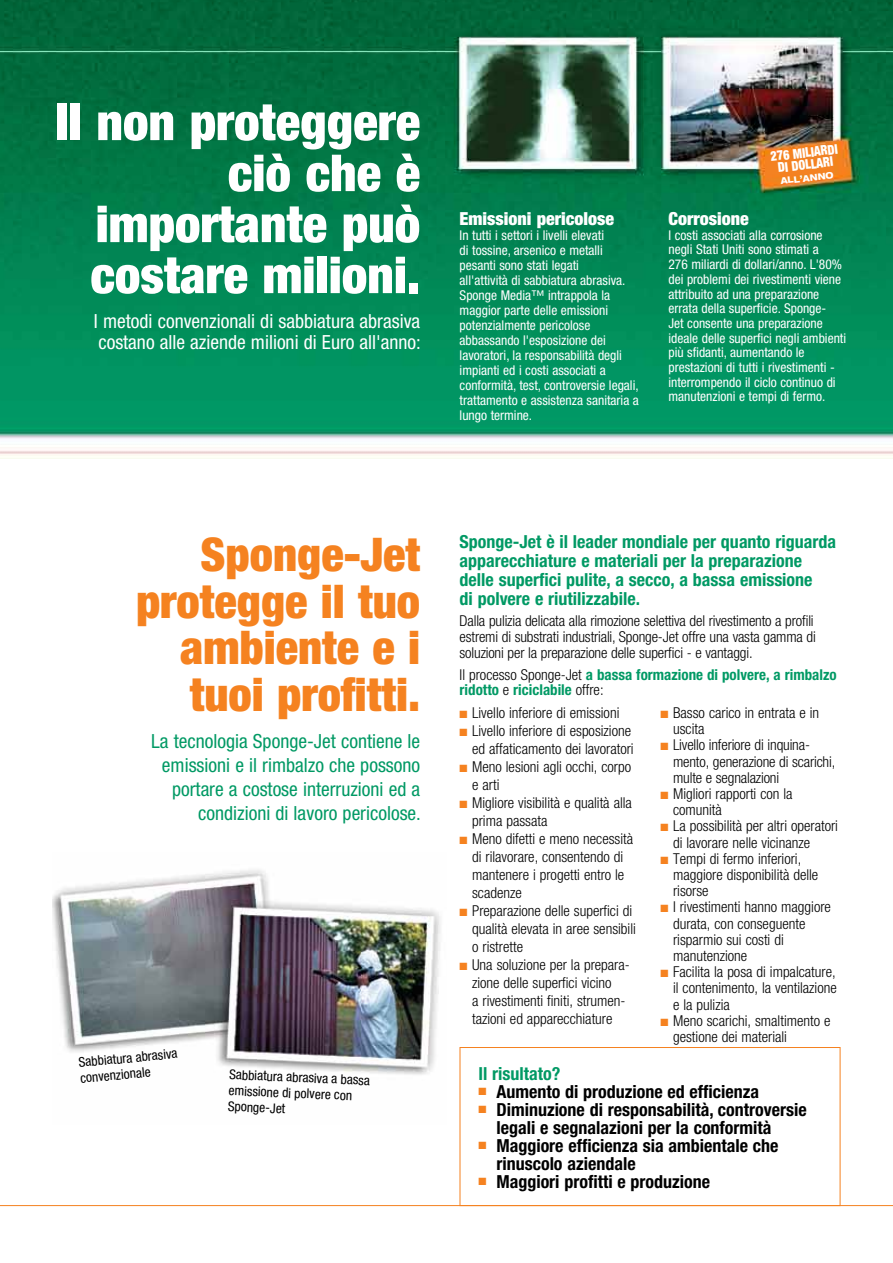
<style>
.page{position:relative;width:893px;height:1263px;background:#fff}
.page>*{position:absolute;margin:0;border:0;box-sizing:border-box;transform-origin:0 0}
.t1{font:900 condensed 51px/51px "Helvetica Neue";color:#fff;text-align:right}
.t2{font:900 condensed 46.5px/46.5px "Helvetica Neue";color:#f58220;text-align:right}
.t3{font:condensed 19.5px/24px "Helvetica Neue";color:#009964;text-align:right}
.t4{font:condensed 19.5px/21px "Helvetica Neue";color:#fff}
.t5{font:700 condensed 18px/18px "Helvetica Neue";color:#000}
.t6{font:700 condensed 18px/18.8px "Helvetica Neue";color:#009964}
.t7{font:900 condensed 18px "Helvetica Neue";color:#fff}
.t8{font:300 condensed 15px/16.2px "Helvetica Neue";color:#000}
.t9{font:700 condensed 15px/15.8px "Helvetica Neue";color:#009964}
.t10{font:condensed 13.5px/15px "Helvetica Neue";color:#fff}
.t11{font:condensed 13.5px/15.8px "Helvetica Neue";color:#000}
.t12{font:900 condensed 13.5px/12px "Helvetica Neue";color:#fff;text-align:center;scale:.9 1}
.t13{font:800 expanded 9px "Helvetica Neue";color:#fff;scale:.9 1}
.s1{font-weight:300;color:#000}
.s2{color:#f58220}
</style>
<div class="page">
<img style="left:0;top:0;width:893px;height:459px">
<hr style="left:0;top:1205px;width:893px;height:1px;background:#f58220">
<img style="left:53px;top:870px;width:388px;height:205px">
<div style="left:460px;top:1047px;width:380px;height:159px;border:1px solid #f58220"></div>
<h1 class="t1" style="left:55px;top:96px;width:366px">Il non proteggere ciò che è importante può costare milioni.</h1>
<h3 class="t4" style="left:94px;top:311px;width:328px">I metodi convenzionali di sabbiatura abrasiva costano alle aziende milioni di Euro all'anno:</h3>
<p class="t7" style="left:460px;top:208px;width:156px">Emissioni pericolose</p>
<p class="t10" style="left:460px;top:228px;width:181px">In tutti i settori i livelli elevati<br>di tossine, arsenico e metalli pesanti sono stati legati<br>all'attività di sabbiatura abrasiva.<br>Sponge Media™ intrappola la maggior parte delle emissioni potenzialmente pericolose abbassando l'esposizione dei lavoratori, la responsabilità degli impianti ed i costi associati a conformità, test, controversie legali, trattamento e assistenza sanitaria a lungo termine.</p>
<p class="t12" style="left:770px;top:151px;width:76px;rotate:-7deg">276 MILIARDI<br>DI DOLLARI</p>
<p class="t13" style="left:780px;top:175px;width:61px;rotate:-7deg">ALL’ANNO</p>
<p class="t7" style="left:668px;top:208px;width:82px">Corrosione</p>
<p class="t10" style="left:668px;top:228px;width:179px">I costi associati alla corrosione negli Stati Uniti sono stimati a<br>276 miliardi di dollari/anno. L'80% dei problemi dei rivestimenti viene attribuito ad una preparazione errata della superficie. Sponge-<br>Jet consente una preparazione ideale delle superfici negli ambienti più sfidanti, aumentando le prestazioni di tutti i rivestimenti - interrompendo il ciclo continuo di manutenzioni e tempi di fermo.</p>
<h2 class="t2" style="left:136px;top:531px;width:286px">Sponge-Jet protegge il tuo ambiente e i tuoi profitti.</h2>
<h3 class="t3" style="left:151px;top:729px;width:271px">La tecnologia Sponge-Jet contiene le emissioni e il rimbalzo che possono portare a costose interruzioni ed a condizioni di lavoro pericolose.</h3>
<p class="t6" style="left:460px;top:532px;width:378px">Sponge-Jet è il leader mondiale per quanto riguarda apparecchiature e materiali per la preparazione delle superfici pulite, a secco, a bassa emissione<br>di polvere e riutilizzabile.</p>
<p class="t8" style="left:460px;top:613px;width:358px;line-height:15.8px">Dalla pulizia delicata alla rimozione selettiva del rivestimento a profili estremi di substrati industriali, Sponge-Jet offre una vasta gamma di soluzioni per la preparazione delle superfici - e vantaggi.</p>
<p class="t9" style="left:460px;top:666px;width:378px"><span class="s1">Il processo Sponge-Jet</span> a bassa formazione di polvere, a rimbalzo ridotto <span class="s1">e</span> riciclabile <span class="s1">offre:</span></p>
<p class="t8" style="left:460px;top:704px;width:161px"><span class="s2">■</span> Livello inferiore di emissioni</p>
<p class="t8" style="left:460px;top:722px;width:176px;line-height:18px;text-align:right"><span class="s2">■</span> Livello inferiore di esposizione ed affaticamento dei lavoratori</p>
<p class="t8" style="left:472px;top:758px;width:161px;line-height:18px;text-indent:-13px"><span class="s2">■</span> Meno lesioni agli occhi, corpo e arti</p>
<p class="t8" style="left:472px;top:794px;width:161px;line-height:18px;text-indent:-13px"><span class="s2">■</span> Migliore visibilità e qualità alla prima passata</p>
<p class="t8" style="left:472px;top:830px;width:163px;line-height:18px;text-indent:-13px"><span class="s2">■</span> Meno difetti e meno necessità di rilavorare, consentendo di mantenere i progetti entro le scadenze</p>
<p class="t8" style="left:472px;top:902px;width:165px;line-height:18px;text-indent:-13px"><span class="s2">■</span> Preparazione delle superfici di qualità elevata in aree sensibili o ristrette</p>
<p class="t8" style="left:460px;top:956px;width:172px;line-height:18px;text-align:center"><span class="s2">■</span> Una soluzione per la prepara&shy;zione delle superfici vicino<br>a rivestimenti finiti, strumen&shy;tazioni ed apparecchiature</p>
<p class="t8" style="left:673px;top:704px;width:148px;text-indent:-13px"><span class="s2">■</span> Basso carico in entrata e in uscita</p>
<p class="t8" style="left:673px;top:737px;width:164px;text-indent:-13px"><span class="s2">■</span> Livello inferiore di inquina&shy;mento, generazione di scarichi, multe e segnalazioni</p>
<p class="t8" style="left:673px;top:785px;width:121px;text-indent:-13px"><span class="s2">■</span> Migliori rapporti con la comunità</p>
<p class="t8" style="left:673px;top:818px;width:166px;text-indent:-13px"><span class="s2">■</span> La possibilità per altri operatori di lavorare nelle vicinanze</p>
<p class="t8" style="left:673px;top:850px;width:147px;text-indent:-13px"><span class="s2">■</span> Tempi di fermo inferiori, maggiore disponibilità delle risorse</p>
<p class="t8" style="left:673px;top:899px;width:159px;text-indent:-13px"><span class="s2">■</span> I rivestimenti hanno maggiore durata, con conseguente risparmio sui costi di manutenzione</p>
<p class="t8" style="left:673px;top:964px;width:165px;text-align:justify;text-indent:-13px"><span class="s2">■</span> Facilita la posa di impalcature, il contenimento, la ventilazione e la pulizia</p>
<p class="t8" style="left:673px;top:1012px;width:159px;text-indent:-13px"><span class="s2">■</span> Meno scarichi, smaltimento e gestione dei materiali</p>
<p class="t11" style="left:78px;top:1054px;width:101px;rotate:-5deg">Sabbiatura abrasiva convenzionale</p>
<p class="t11" style="left:229px;top:1067px;width:142px;rotate:2deg">Sabbiatura abrasiva a bassa emissione di polvere con<br>Sponge-Jet</p>
<p class="t6" style="left:478px;top:1063px;width:83px">Il risultato?</p>
<p class="t5" style="left:478px;top:1082px;width:282px"><sup>■</sup> Aumento di produzione ed efficienza</p>
<p class="t5" style="left:496px;top:1100px;width:312px;text-indent:-18px"><sup>■</sup> Diminuzione di responsabilità, controversie legali e segnalazioni per la conformità</p>
<p class="t5" style="left:496px;top:1136px;width:284px;text-indent:-18px"><sup>■</sup> Maggiore efficienza sia ambientale che rinuscolo aziendale</p>
<p class="t5" style="left:478px;top:1172px;width:233px"><sup>■</sup> Maggiori profitti e produzione</p>
</div>
